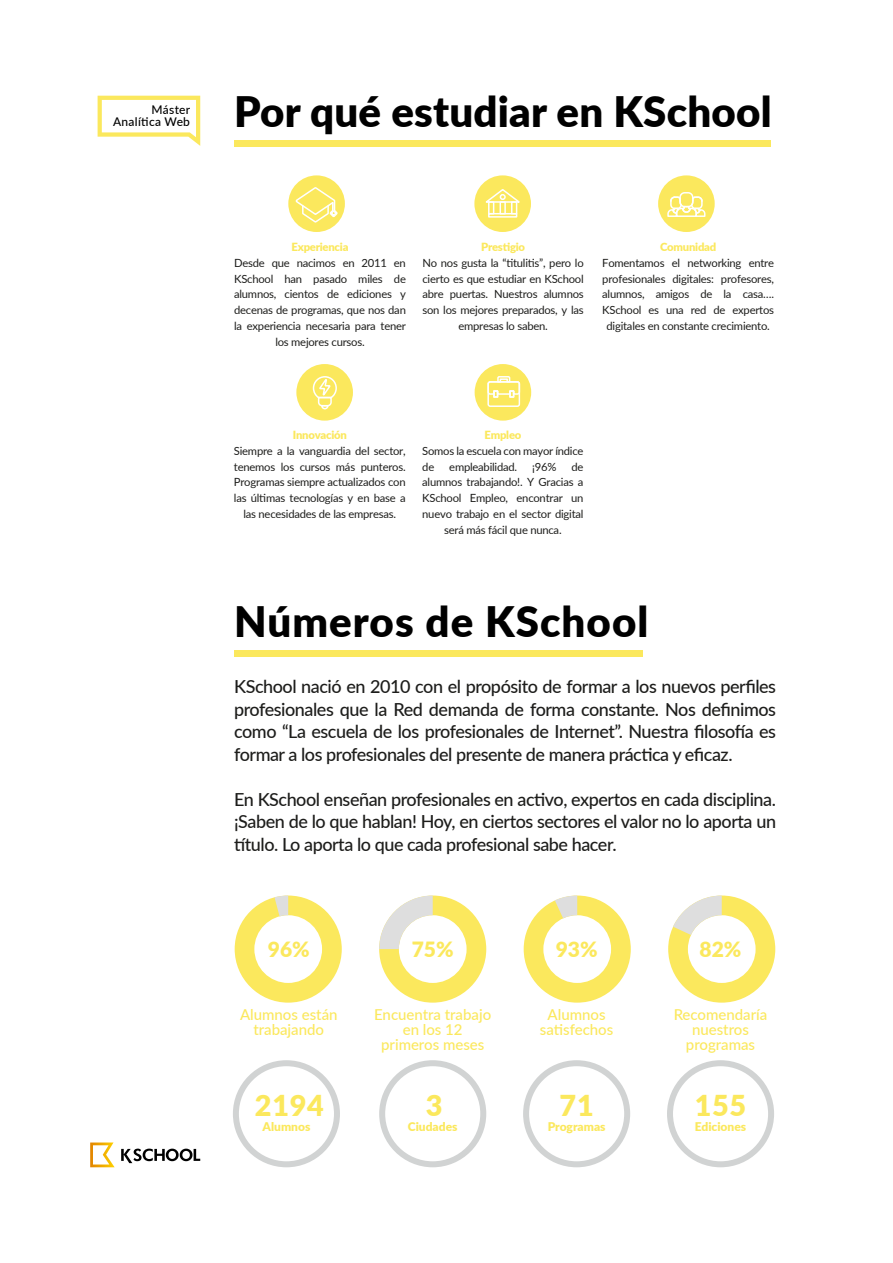
<style>
.page{position:relative;width:893px;height:1263px;background:#fff}
.page>*{position:absolute;margin:0;border:0;box-sizing:border-box;transform-origin:0 0}
.t1{font:900 42px "Lato";letter-spacing:.005em;color:#000}
.t2{font:900 42px "Lato";letter-spacing:.025em;color:#000}
.t3{font:900 28.8px "Lato";letter-spacing:.025em;color:#fbe85d}
.t4{font:900 21px "Lato";color:#fbe85d}
.t5{font:500 18px/22.5px "Lato";letter-spacing:-.025em;color:#1d1d1b;text-align:justify}
.t6{font:500 15px/15px "Lato";color:#fbe85d;text-align:center}
.t7{font:900 12px "Lato";color:#fbe85d}
.t8{font:500 12px/12px "Lato";letter-spacing:.025em;color:#000;text-align:right}
.t9{font:11.25px/15.8px "Lato";letter-spacing:-.02em;color:#1d1d1b;text-align:center}
.t10{font:900 11.25px "Lato";letter-spacing:-.02em;color:#fbe85d}
</style>
<div class="page">
<svg style="left:98px;top:96px;width:102px;height:50px"></svg>
<div style="left:288px;top:175px;width:57px;height:57px;background:#fbe85d;border-radius:50%"></div>
<svg style="left:294px;top:186px;width:45px;height:38px"></svg>
<div style="left:296px;top:364px;width:57px;height:57px;background:#fbe85d;border-radius:50%"></div>
<svg style="left:312px;top:376px;width:25px;height:34px"></svg>
<div style="left:658px;top:175px;width:57px;height:57px;background:#fbe85d;border-radius:50%"></div>
<svg style="left:667px;top:192px;width:39px;height:40px"></svg>
<div style="left:475px;top:364px;width:56px;height:57px;background:#fbe85d;border-radius:50%"></div>
<svg style="left:487px;top:376px;width:34px;height:31px"></svg>
<div style="left:493px;top:390px;width:5px;height:8px;border:2px solid #fff"></div>
<div style="left:509px;top:390px;width:5px;height:8px;border:2px solid #fff"></div>
<div style="left:474px;top:175px;width:57px;height:57px;background:#fbe85d;border-radius:50%"></div>
<div style="left:488px;top:201px;width:6px;height:13px;border:2px solid #fff"></div>
<div style="left:499px;top:201px;width:7px;height:13px;border:2px solid #fff"></div>
<div style="left:511px;top:201px;width:6px;height:13px;border:2px solid #fff"></div>
<div style="left:488px;top:213px;width:29px;height:5px;border:2px solid #fff"></div>
<svg style="left:485px;top:189px;width:35px;height:14px"></svg>
<svg style="left:379px;top:1060px;width:107px;height:107px"></svg>
<svg style="left:523px;top:1060px;width:107px;height:107px"></svg>
<svg style="left:667px;top:1060px;width:107px;height:107px"></svg>
<svg style="left:233px;top:1060px;width:107px;height:107px"></svg>
<svg style="left:379px;top:895px;width:107px;height:108px"></svg>
<svg style="left:524px;top:895px;width:107px;height:108px"></svg>
<svg style="left:668px;top:895px;width:107px;height:108px"></svg>
<svg style="left:235px;top:895px;width:107px;height:108px"></svg>
<svg style="left:90px;top:1142px;width:25px;height:25px"></svg>
<svg style="left:121px;top:1148px;width:79px;height:15px"></svg>
<div style="left:234px;top:141px;width:537px;height:6px;background:#fbe85d"></div>
<div style="left:234px;top:650px;width:408px;height:6px;background:#fbe85d"></div>
<p class="t8" style="left:113px;top:103px;width:79px">Máster<br>Analítica Web</p>
<h1 class="t1" style="left:234px;top:80px;width:539px">Por qué estudiar en KSchool</h1>
<p class="t10" style="left:292px;top:239px;width:58px">Experiencia</p>
<p class="t9" style="left:234px;top:254px;width:173px">Desde que nacimos en 2011 en<br>KSchool han pasado miles de alumnos, cientos de ediciones y decenas de programas, que nos dan la experiencia necesaria para tener los mejores cursos.</p>
<p class="t10" style="left:481px;top:239px;width:46px">Prestigio</p>
<p class="t9" style="left:422px;top:254px;width:163px">No nos gusta la “titulitis”, pero lo cierto es que estudiar en KSchool abre puertas. Nuestros alumnos son los mejores preparados, y las empresas lo saben.</p>
<p class="t10" style="left:660px;top:239px;width:58px">Comunidad</p>
<p class="t9" style="left:602px;top:254px;width:173px">Fomentamos el networking entre profesionales digitales: profesores, alumnos, amigos de la casa….<br>KSchool es una red de expertos digitales en constante crecimiento.</p>
<p class="t10" style="left:293px;top:427px;width:56px">Innovación</p>
<p class="t9" style="left:234px;top:442px;width:173px">Siempre a la vanguardia del sector, tenemos los cursos más punteros.<br>Programas siempre actualizados con las últimas tecnologías y en base a las necesidades de las empresas.</p>
<p class="t10" style="left:484px;top:427px;width:38px">Empleo</p>
<p class="t9" style="left:422px;top:442px;width:163px;text-align:left">Somos la escuela con mayor índice de</p>
<p class="t9" style="left:449px;top:458px;width:69px">empleabilidad.</p>
<p class="t9" style="left:532px;top:458px;width:26px">¡96%</p>
<p class="t9" style="left:572px;top:458px;width:14px">de</p>
<p class="t9" style="left:422px;top:474px;width:163px">alumnos trabajando!. Y Gracias a</p>
<p class="t9" style="left:422px;top:490px;width:163px">KSchool Empleo, encontrar un</p>
<p class="t9" style="left:422px;top:505px;width:163px">nuevo trabajo en el sector digital</p>
<p class="t9" style="left:444px;top:521px;width:119px">será más fácil que nunca.</p>
<h1 class="t2" style="left:234px;top:590px;width:416px">Números de KSchool</h1>
<p class="t5" style="left:234px;top:675px;width:543px">KSchool nació en 2010 con el propósito de formar a los nuevos perfiles profesionales que la Red demanda de forma constante. Nos definimos como “La escuela de los profesionales de Internet”. Nuestra filosofía es formar a los profesionales del presente de manera práctica y eficaz.</p>
<h3 class="t5" style="left:234px;top:787px;width:543px">En KSchool enseñan profesionales en activo, expertos en cada disciplina. ¡Saben de lo que hablan! Hoy, en ciertos sectores el valor no lo aporta un título. Lo aporta lo que cada profesional sabe hacer.</h3>
<h3 class="t4" style="left:268px;top:934px;width:43px">96%</h3>
<h3 class="t4" style="left:412px;top:934px;width:43px">75%</h3>
<h3 class="t4" style="left:556px;top:934px;width:43px">93%</h3>
<h3 class="t4" style="left:700px;top:934px;width:43px">82%</h3>
<h3 class="t6" style="left:240px;top:1007px;width:99px">Alumnos están trabajando</h3>
<h3 class="t6" style="left:374px;top:1007px;width:119px">Encuentra trabajo en los 12 primeros meses</h3>
<h3 class="t6" style="left:540px;top:1007px;width:75px">Alumnos satisfechos</h3>
<h3 class="t6" style="left:674px;top:1007px;width:95px">Recomendaría nuestros programas</h3>
<h2 class="t3" style="left:255px;top:1084px;width:70px">2194</h2>
<h2 class="t3" style="left:426px;top:1084px;width:18px">3</h2>
<h2 class="t3" style="left:560px;top:1084px;width:36px">71</h2>
<h2 class="t3" style="left:695px;top:1084px;width:53px">155</h2>
<p class="t7" style="left:262px;top:1117px;width:49px">Alumnos</p>
<p class="t7" style="left:408px;top:1117px;width:51px">Ciudades</p>
<p class="t7" style="left:548px;top:1117px;width:59px">Programas</p>
<p class="t7" style="left:695px;top:1117px;width:53px">Ediciones</p>
</div>
